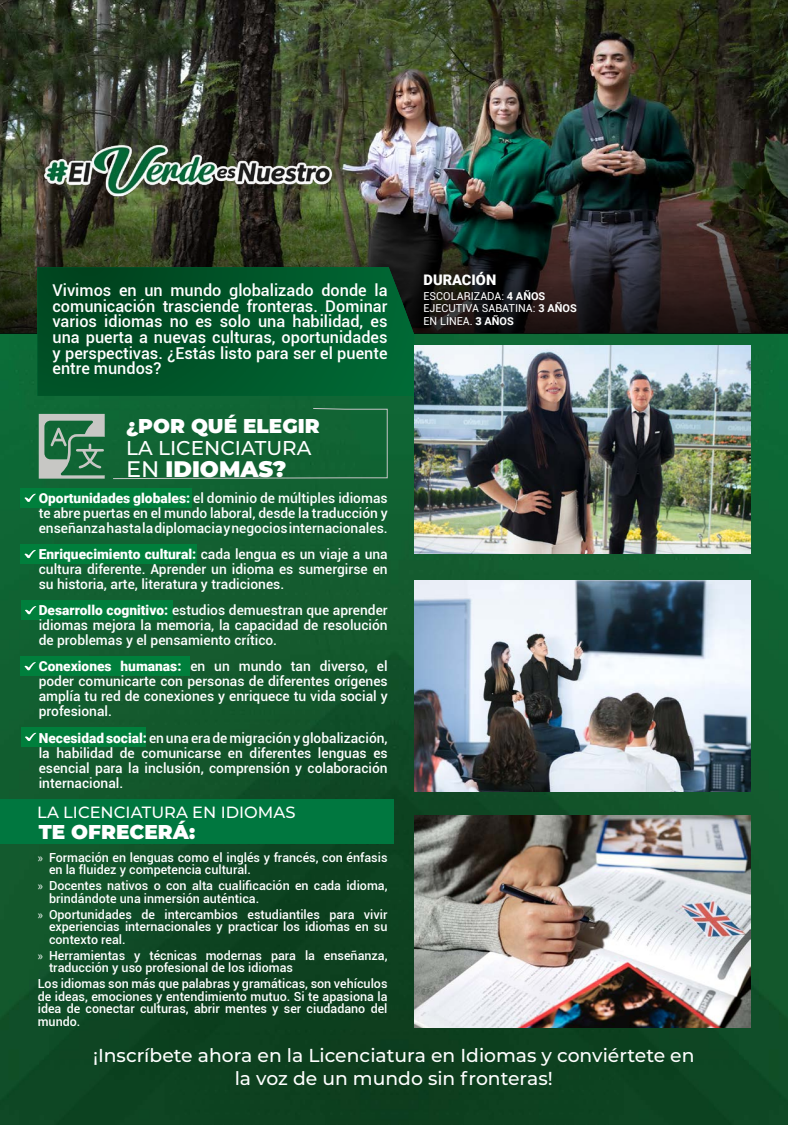
<style>
.page{position:relative;width:788px;height:1125px;background:#fff}
.page>*{position:absolute;margin:0;border:0;box-sizing:border-box;transform-origin:0 0}
.t1{font:900 22.5px "Montserrat";color:#fff}
.t2{font:900 20px "Montserrat";color:#fff}
.t3{font:500 20px "Montserrat";color:#fff}
.t4{font:500 18.75px/23.6px "Montserrat";color:#fff;text-align:center}
.t5{font:500 16.25px/15.6px "Roboto";color:#fff;text-align:justify}
.t6{font:500 16.25px "Montserrat";color:#fff}
.t7{font:900 14.56px "Roboto";color:#fff}
.t8{font:500 13.75px/15px "Roboto";color:#fff;text-align:justify}
.t9{font:500 12.5px/12.5px "Roboto";color:#fff}
.t10{font:10.94px/12.5px "Roboto";color:#fff}
.s1{font-weight:500}
.s2{font-weight:900}
.s3{font-family:"Myriad Pro";font-weight:400}
.s4{font-weight:700}
</style>
<div class="page">
<img style="left:0;top:334px;width:788px;height:791px">
<div style="left:20px;top:488px;width:172px;height:19px;background:#007f3c"></div>
<div style="left:20px;top:544px;width:177px;height:20px;background:#007f3c"></div>
<div style="left:21px;top:600px;width:151px;height:20px;background:#007f3c"></div>
<div style="left:20px;top:656px;width:170px;height:20px;background:#007f3c"></div>
<div style="left:21px;top:727px;width:125px;height:19px;background:#007f3c"></div>
<svg style="left:24px;top:493px;width:12px;height:9px"></svg>
<svg style="left:24px;top:550px;width:12px;height:9px"></svg>
<svg style="left:25px;top:606px;width:11px;height:9px"></svg>
<svg style="left:24px;top:662px;width:12px;height:9px"></svg>
<svg style="left:25px;top:733px;width:11px;height:8px"></svg>
<div style="left:0;top:800px;width:394px;height:44px;background:#00773f"></div>
<div style="left:112px;top:408px;width:276px;height:71px;background:#126434"></div>
<img style="left:0;top:0;width:788px;height:201px">
<svg style="left:0;top:201px;width:788px;height:133px;background:#282920"></svg>
<img style="left:36px;top:116px;width:308px;height:108px">
<img style="left:37px;top:267px;width:377px;height:129px">
<svg style="left:39px;top:414px;width:66px;height:65px;background:#649276"></svg>
<img style="left:414px;top:345px;width:336px;height:209px">
<img style="left:414px;top:580px;width:336px;height:211px">
<img style="left:414px;top:816px;width:336px;height:211px">
<p class="t5" style="left:52px;top:282px;width:336px">Vivimos en un mundo globalizado donde la comunicación trasciende fronteras. Dominar varios idiomas no es solo una habilidad, es una puerta a nuevas culturas, oportunidades y perspectivas. ¿Estás listo para ser el puente entre mundos?</p>
<h2 class="t2" style="left:126px;top:411px;width:195px">¿POR QUÉ ELEGIR</h2>
<h2 class="t3" style="left:126px;top:434px;width:187px">LA LICENCIATURA</h2>
<h1 class="t1" style="left:126px;top:452px;width:162px"><span class="s1">EN</span> IDIOMAS?</h1>
<p class="t8" style="left:39px;top:490px;width:350px"><span class="s2">Oportunidades globales:</span> el dominio de múltiples idiomas te abre puertas en el mundo laboral, desde la traducción y enseñanza hasta la diplomacia y negocios internacionales.</p>
<p class="t8" style="left:39px;top:546px;width:350px"><span class="s2">Enriquecimiento cultural:</span> cada lengua es un viaje a una cultura diferente. Aprender un idioma es sumergirse en su historia, arte, literatura y tradiciones.</p>
<p class="t8" style="left:39px;top:602px;width:350px"><span class="s2">Desarrollo cognitivo:</span> estudios demuestran que aprender idiomas mejora la memoria, la capacidad de resolución de problemas y el pensamiento crítico.</p>
<p class="t8" style="left:39px;top:658px;width:350px"><span class="s2">Conexiones humanas:</span> en un mundo tan diverso, el poder comunicarte con personas de diferentes orígenes amplía tu red de conexiones y enriquece tu vida social y profesional.</p>
<p class="t8" style="left:39px;top:730px;width:350px"><span class="s2">Necesidad social:</span> en una era de migración y globalización, la habilidad de comunicarse en diferentes lenguas es esencial para la inclusión, comprensión y colaboración internacional.</p>
<p class="t6" style="left:37px;top:800px;width:259px">LA LICENCIATURA EN IDIOMAS</p>
<h2 class="t2" style="left:39px;top:817px;width:158px">TE OFRECERÁ:</h2>
<p class="t9" style="left:49px;top:851px;width:340px;text-indent:-11px"><span class="s3">»</span> Formación en lenguas como el inglés y francés, con énfasis en la fluidez y competencia cultural.</p>
<p class="t9" style="left:49px;top:879px;width:340px;text-indent:-11px"><span class="s3">»</span> Docentes nativos o con alta cualificación en cada idioma, brindándote una inmersión auténtica.</p>
<p class="t9" style="left:49px;top:908px;width:340px;text-align:justify;text-indent:-11px"><span class="s3">»</span> Oportunidades de intercambios estudiantiles para vivir experiencias internacionales y practicar los idiomas en su contexto real.</p>
<p class="t9" style="left:49px;top:949px;width:340px;text-indent:-11px"><span class="s3">»</span> Herramientas y técnicas modernas para la enseñanza, traducción y uso profesional de los idiomas</p>
<p class="t9" style="left:38px;top:977px;width:351px;text-align:justify">Los idiomas son más que palabras y gramáticas, son vehículos de ideas, emociones y entendimiento mutuo. Si te apasiona la idea de conectar culturas, abrir mentes y ser ciudadano del mundo.</p>
<p class="t7" style="left:423px;top:270px;width:74px">DURACIÓN</p>
<p class="t10" style="left:423px;top:289px;width:155px">ESCOLARIZADA: <span class="s4">4 AÑOS<br></span>EJECUTIVA SABATINA: <span class="s4">3 AÑOS<br></span>EN LÍNEA. <span class="s2">3</span> <span class="s4">AÑOS</span></p>
<h3 class="t4" style="left:93px;top:1043px;width:603px">¡Inscríbete ahora en la Licenciatura en Idiomas y conviértete en la voz de un mundo sin fronteras!</h3>
</div>
